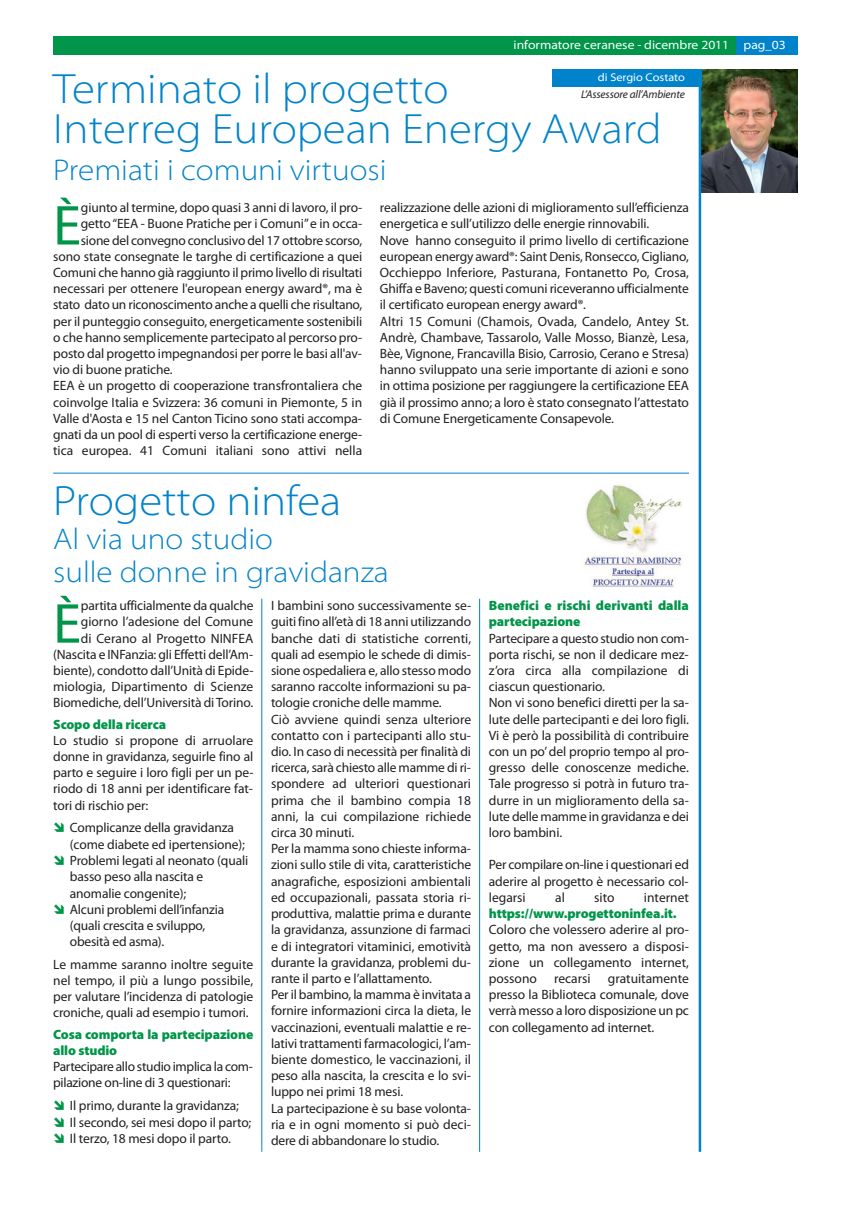
<style>
.page{position:relative;width:851px;height:1205px;background:#fff}
.page>*{position:absolute;margin:0;border:0;box-sizing:border-box;transform-origin:0 0}
.t1{font:56.75px "Myriad Pro";color:#009549}
.t2{font:300 semi-expanded 42.5px/40px "Myriad Pro";color:#0083ca}
.t3{font:300 semi-expanded 30px/33.8px "Myriad Pro";color:#0083ca}
.t4{font:13.5px/16.2px "Myriad Pro";letter-spacing:-.01em;color:#231f20}
.t5{font:900 13.5px/16.2px "Myriad Pro";letter-spacing:-.01em;color:#009549}
.t6{font:semi-expanded 12.5px "Myriad Pro";color:#fff}
.t7{font:italic 11.25px "Myriad Pro";letter-spacing:-.01em;color:#231f20}
.t8{font:semi-expanded 11.25px "Myriad Pro";color:#fff}
</style>
<div class="page">
<div style="left:53px;top:37px;width:744px;height:18px;background:#009549"></div>
<div style="left:736px;top:37px;width:61px;height:18px;background:#0083ca"></div>
<hr style="left:261px;top:599px;width:1px;height:553px;background:#0083ca">
<hr style="left:479px;top:599px;width:1px;height:553px;background:#0083ca">
<img style="left:584px;top:484px;width:99px;height:104px">
<hr style="left:53px;top:473px;width:635px;height:1px;background:#0083ca">
<img style="left:701px;top:69px;width:96px;height:124px">
<div style="left:551px;top:69px;width:150px;height:18px;background:#0083ca"></div>
<hr style="left:698px;top:69px;width:3px;height:1083px;background:#0083ca">
<p class="t6" style="left:513px;top:40px;width:273px">informatore ceranese - dicembre 2011 pag_03</p>
<h2 class="t2" style="left:53px;top:71px;width:610px">Terminato il progetto<br>Interreg European Energy Award</h2>
<h3 class="t3" style="left:53px;top:155px;width:335px">Premiati i comuni virtuosi</h3>
<h1 class="t1" style="left:53px;top:204px;width:29px">È</h1>
<p class="t4" style="left:81px;top:201px;width:283px">giunto al termine, dopo quasi 3 anni di lavoro, il pro-</p>
<p class="t8" style="left:598px;top:73px;width:89px">di Sergio Costato</p>
<p class="t7" style="left:581px;top:88px;width:105px">L’Assessore all’Ambiente</p>
<p class="t4" style="left:380px;top:201px;width:310px">realizzazione delle azioni di miglioramento sull’efficienza energetica e sull’utilizzo delle energie rinnovabili.<br>Nove hanno conseguito il primo livello di certificazione european energy award®: Saint Denis, Ronsecco, Cigliano, Occhieppo Inferiore, Pasturana, Fontanetto Po, Crosa, Ghiffa e Baveno; questi comuni riceveranno ufficialmente il certificato european energy award®.<br>Altri 15 Comuni (Chamois, Ovada, Candelo, Antey St.<br>Andrè, Chambave, Tassarolo, Valle Mosso, Bianzè, Lesa, Bèe, Vignone, Francavilla Bisio, Carrosio, Cerano e Stresa) hanno sviluppato una serie importante di azioni e sono in ottima posizione per raggiungere la certificazione EEA già il prossimo anno; a loro è stato consegnato l’attestato di Comune Energeticamente Consapevole.</p>
<p class="t4" style="left:81px;top:217px;width:283px">getto “EEA - Buone Pratiche per i Comuni” e in occa-</p>
<p class="t4" style="left:81px;top:233px;width:283px">sione del convegno conclusivo del 17 ottobre scorso,</p>
<p class="t4" style="left:53px;top:249px;width:310px">sono state consegnate le targhe di certificazione a quei</p>
<p class="t4" style="left:53px;top:265px;width:310px">Comuni che hanno già raggiunto il primo livello di risultati</p>
<p class="t4" style="left:53px;top:282px;width:310px">necessari per ottenere l'european energy award®, ma è</p>
<p class="t4" style="left:53px;top:298px;width:310px">stato dato un riconoscimento anche a quelli che risultano,</p>
<p class="t4" style="left:53px;top:314px;width:310px">per il punteggio conseguito, energeticamente sostenibili</p>
<p class="t4" style="left:53px;top:330px;width:310px">o che hanno semplicemente partecipato al percorso pro-</p>
<p class="t4" style="left:53px;top:346px;width:310px">posto dal progetto impegnandosi per porre le basi all'av-</p>
<p class="t4" style="left:53px;top:363px;width:121px">vio di buone pratiche.</p>
<p class="t4" style="left:53px;top:379px;width:310px">EEA è un progetto di cooperazione transfrontaliera che</p>
<p class="t4" style="left:53px;top:395px;width:310px">coinvolge Italia e Svizzera: 36 comuni in Piemonte, 5 in</p>
<p class="t4" style="left:53px;top:411px;width:310px">Valle d'Aosta e 15 nel Canton Ticino sono stati accompa-</p>
<p class="t4" style="left:53px;top:427px;width:311px">gnati da un pool di esperti verso la certificazione energe-</p>
<p class="t4" style="left:53px;top:444px;width:310px">tica europea. 41 Comuni italiani sono attivi nella</p>
<h2 class="t2" style="left:53px;top:483px;width:289px">Progetto ninfea</h2>
<h3 class="t3" style="left:53px;top:524px;width:337px">Al via uno studio<br>sulle donne in gravidanza</h3>
<h1 class="t1" style="left:53px;top:602px;width:29px">È</h1>
<p class="t4" style="left:53px;top:599px;width:202px;text-align:right">partita ufficialmente da qualche giorno l’adesione del Comune<br>di Cerano al Progetto NINFEA (Nascita e INFanzia: gli Effetti dell’Am&shy;biente), condotto dall’Unità di Epide&shy;miologia, Dipartimento di Scienze Biomediche, dell’Università di Torino.</p>
<p class="t5" style="left:53px;top:717px;width:114px">Scopo della ricerca</p>
<p class="t4" style="left:53px;top:733px;width:202px;text-align:justify">Lo studio si propone di arruolare donne in gravidanza, seguirle fino al parto e seguire i loro figli per un pe&shy;riodo di 18 anni per identificare fat&shy;tori di rischio per:</p>
<p class="t4" style="left:70px;top:821px;width:180px">Complicanze della gravidanza (come diabete ed ipertensione);<br>Problemi legati al neonato (quali basso peso alla nascita e anomalie congenite);<br>Alcuni problemi dell’infanzia (quali crescita e sviluppo, obesità ed asma).</p>
<p class="t4" style="left:53px;top:957px;width:201px;text-align:justify">Le mamme saranno inoltre seguite nel tempo, il più a lungo possibile, per valutare l’incidenza di patologie croniche, quali ad esempio i tumori.</p>
<p class="t5" style="left:53px;top:1027px;width:201px">Cosa comporta la partecipazione allo studio</p>
<p class="t4" style="left:53px;top:1059px;width:201px">Partecipare allo studio implica la com&shy;pilazione on-line di 3 questionari:</p>
<p class="t4" style="left:70px;top:1098px;width:183px">Il primo, durante la gravidanza;<br>Il secondo, sei mesi dopo il parto;<br>Il terzo, 18 mesi dopo il parto.</p>
<p class="t4" style="left:271px;top:599px;width:202px">I bambini sono successivamente se&shy;guiti fino all’età di 18 anni utilizzando banche dati di statistiche correnti, quali ad esempio le schede di dimis&shy;sione ospedaliera e, allo stesso modo saranno raccolte informazioni su pa&shy;tologie croniche delle mamme.<br>Ciò avviene quindi senza ulteriore contatto con i partecipanti allo stu&shy;dio. In caso di necessità per finalità di ricerca, sarà chiesto alle mamme di ri&shy;spondere ad ulteriori questionari prima che il bambino compia 18 anni, la cui compilazione richiede circa 30 minuti.<br>Per la mamma sono chieste informa&shy;zioni sullo stile di vita, caratteristiche anagrafiche, esposizioni ambientali ed occupazionali, passata storia ri&shy;produttiva, malattie prima e durante la gravidanza, assunzione di farmaci e di integratori vitaminici, emotività durante la gravidanza, problemi du&shy;rante il parto e l’allattamento.<br>Per il bambino, la mamma è invitata a fornire informazioni circa la dieta, le vaccinazioni, eventuali malattie e re&shy;lativi trattamenti farmacologici, l’am&shy;biente domestico, le vaccinazioni, il peso alla nascita, la crescita e lo svi&shy;luppo nei primi 18 mesi.<br>La partecipazione è su base volonta&shy;ria e in ogni momento si può deci&shy;dere di abbandonare lo studio.</p>
<p class="t5" style="left:489px;top:598px;width:201px">Benefici e rischi derivanti dalla partecipazione</p>
<p class="t4" style="left:489px;top:631px;width:202px">Partecipare a questo studio non com&shy;porta rischi, se non il dedicare mez&shy;z’ora circa alla compilazione di ciascun questionario.<br>Non vi sono benefici diretti per la sa&shy;lute delle partecipanti e dei loro figli.<br>Vi è però la possibilità di contribuire con un po’ del proprio tempo al pro&shy;gresso delle conoscenze mediche.<br>Tale progresso si potrà in futuro tra&shy;durre in un miglioramento della sa&shy;lute delle mamme in gravidanza e dei loro bambini.</p>
<p class="t4" style="left:489px;top:858px;width:201px;text-align:justify">Per compilare on-line i questionari ed aderire al progetto è necessario col&shy;legarsi</p>
<p class="t4" style="left:555px;top:890px;width:11px">al</p>
<p class="t4" style="left:594px;top:890px;width:22px">sito</p>
<p class="t4" style="left:644px;top:890px;width:46px">internet</p>
<p class="t5" style="left:489px;top:906px;width:189px">https://www.progettoninfea.it.</p>
<p class="t4" style="left:489px;top:923px;width:202px;text-align:justify">Coloro che volessero aderire al pro&shy;getto, ma non avessero a disposi&shy;zione un collegamento internet, possono</p>
<p class="t4" style="left:489px;top:971px;width:201px;text-align:justify;text-indent:119px">gratuitamente presso la Biblioteca comunale, dove verrà messo a loro disposizione un pc con collegamento ad internet.</p>
<p class="t4" style="left:554px;top:971px;width:38px">recarsi</p>
</div>
